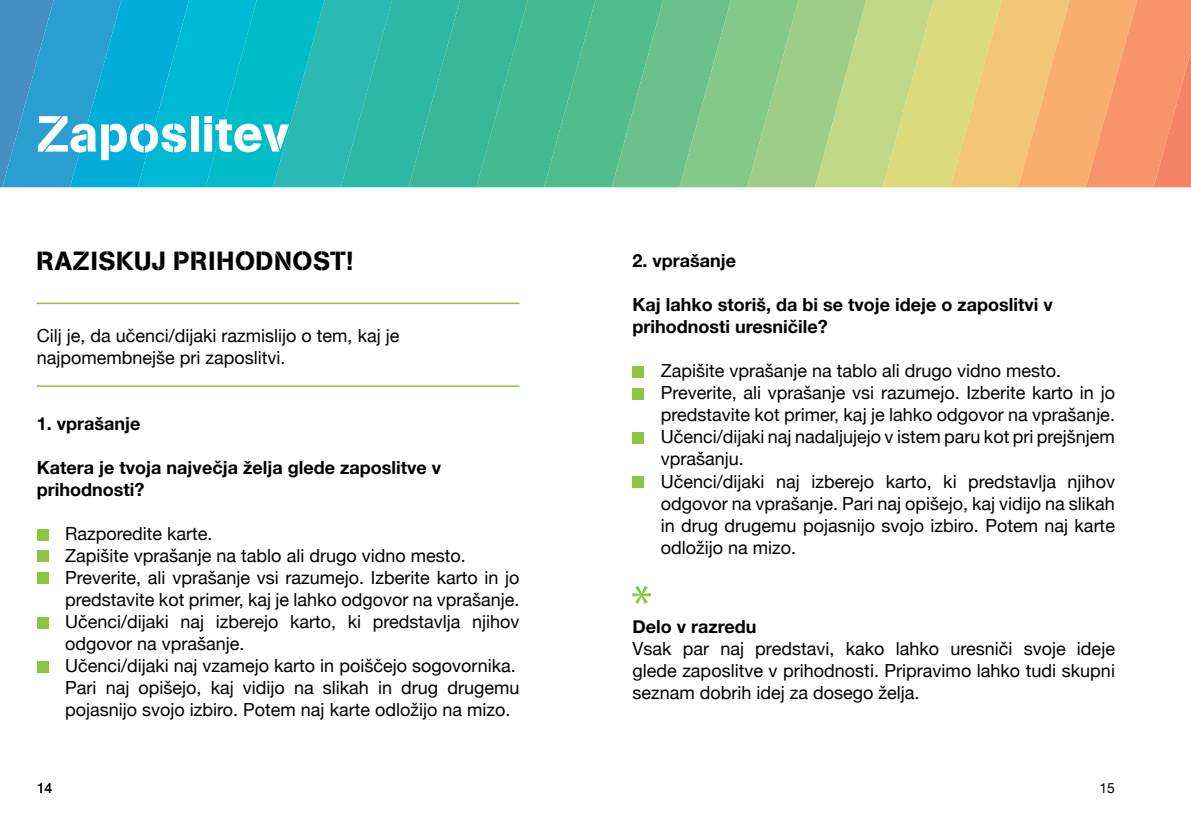
<style>
.page{position:relative;width:1191px;height:840px;background:#fff}
.page>*{position:absolute;margin:0;border:0;box-sizing:border-box;transform-origin:0 0}
.t1{font:52px "Myriad Pro";color:#8dc442}
.t2{font:50px "AG Book Stencil";color:#fff}
.t3{font:26px "AG Book Stencil";letter-spacing:.02em;color:#000}
.t4{font:18px/22px "Helvetica Neue";color:#000}
.t5{font:700 18px/22px "Helvetica Neue";color:#000}
.t6{font:14px "Helvetica Neue";color:#000}
</style>
<div class="page">
<svg style="left:0;top:0;width:1191px;height:187px"></svg>
<div style="left:37px;top:528px;width:12px;height:12px;background:#8dc442"></div>
<div style="left:37px;top:550px;width:12px;height:11px;background:#8dc442"></div>
<div style="left:37px;top:572px;width:12px;height:11px;background:#8dc442"></div>
<div style="left:37px;top:616px;width:12px;height:12px;background:#8dc442"></div>
<hr style="left:37px;top:385px;width:482px;height:1px;background:#8dc442">
<hr style="left:37px;top:302px;width:482px;height:2px;background:#8dc442">
<div style="left:37px;top:660px;width:12px;height:12px;background:#8dc442"></div>
<div style="left:632px;top:365px;width:12px;height:12px;background:#8dc442"></div>
<div style="left:632px;top:387px;width:12px;height:12px;background:#8dc442"></div>
<div style="left:632px;top:431px;width:12px;height:12px;background:#8dc442"></div>
<div style="left:632px;top:475px;width:12px;height:12px;background:#8dc442"></div>
<h2 class="t2" style="left:37px;top:104px;width:254px">Zaposlitev</h2>
<h3 class="t3" style="left:37px;top:245px;width:318px">RAZISKUJ PRIHODNOST!</h3>
<p class="t5" style="left:632px;top:250px;width:105px">2. vprašanje</p>
<p class="t5" style="left:632px;top:294px;width:422px">Kaj lahko storiš, da bi se tvoje ideje o zaposlitvi v prihodnosti uresničile?</p>
<p class="t4" style="left:660px;top:361px;width:456px">Zapišite vprašanje na tablo ali drugo vidno mesto.<br>Preverite, ali vprašanje vsi razumejo. Izberite karto in jo predstavite kot primer, kaj je lahko odgovor na vprašanje.<br>Učenci/dijaki naj nadaljujejo v istem paru kot pri prejšnjem vprašanju.<br>Učenci/dijaki naj izberejo karto, ki predstavlja njihov odgovor na vprašanje. Pari naj opišejo, kaj vidijo na slikah in drug drugemu pojasnijo svojo izbiro. Potem naj karte odložijo na mizo.</p>
<p class="t4" style="left:37px;top:325px;width:364px">Cilj je, da učenci/dijaki razmislijo o tem, kaj je najpomembnejše pri zaposlitvi.</p>
<p class="t5" style="left:37px;top:413px;width:105px">1. vprašanje</p>
<p class="t5" style="left:37px;top:457px;width:406px">Katera je tvoja največja želja glede zaposlitve v prihodnosti?</p>
<p class="t4" style="left:65px;top:523px;width:456px">Razporedite karte.<br>Zapišite vprašanje na tablo ali drugo vidno mesto.<br>Preverite, ali vprašanje vsi razumejo. Izberite karto in jo predstavite kot primer, kaj je lahko odgovor na vprašanje.<br>Učenci/dijaki naj izberejo karto, ki predstavlja njihov odgovor na vprašanje.<br>Učenci/dijaki naj vzamejo karto in poiščejo sogovornika.<br>Pari naj opišejo, kaj vidijo na slikah in drug drugemu pojasnijo svojo izbiro. Potem naj karte odložijo na mizo.</p>
<h1 class="t1" style="left:631px;top:571px;width:23px">*</h1>
<p class="t5" style="left:632px;top:616px;width:126px">Delo v razredu</p>
<p class="t4" style="left:632px;top:638px;width:484px;text-align:justify">Vsak par naj predstavi, kako lahko uresniči svoje ideje glede zaposlitve v prihodnosti. Pripravimo lahko tudi skupni seznam dobrih idej za dosego želja.</p>
<p class="t6" style="left:37px;top:777px;width:17px">14</p>
<p class="t6" style="left:1099px;top:777px;width:17px">15</p>
</div>
